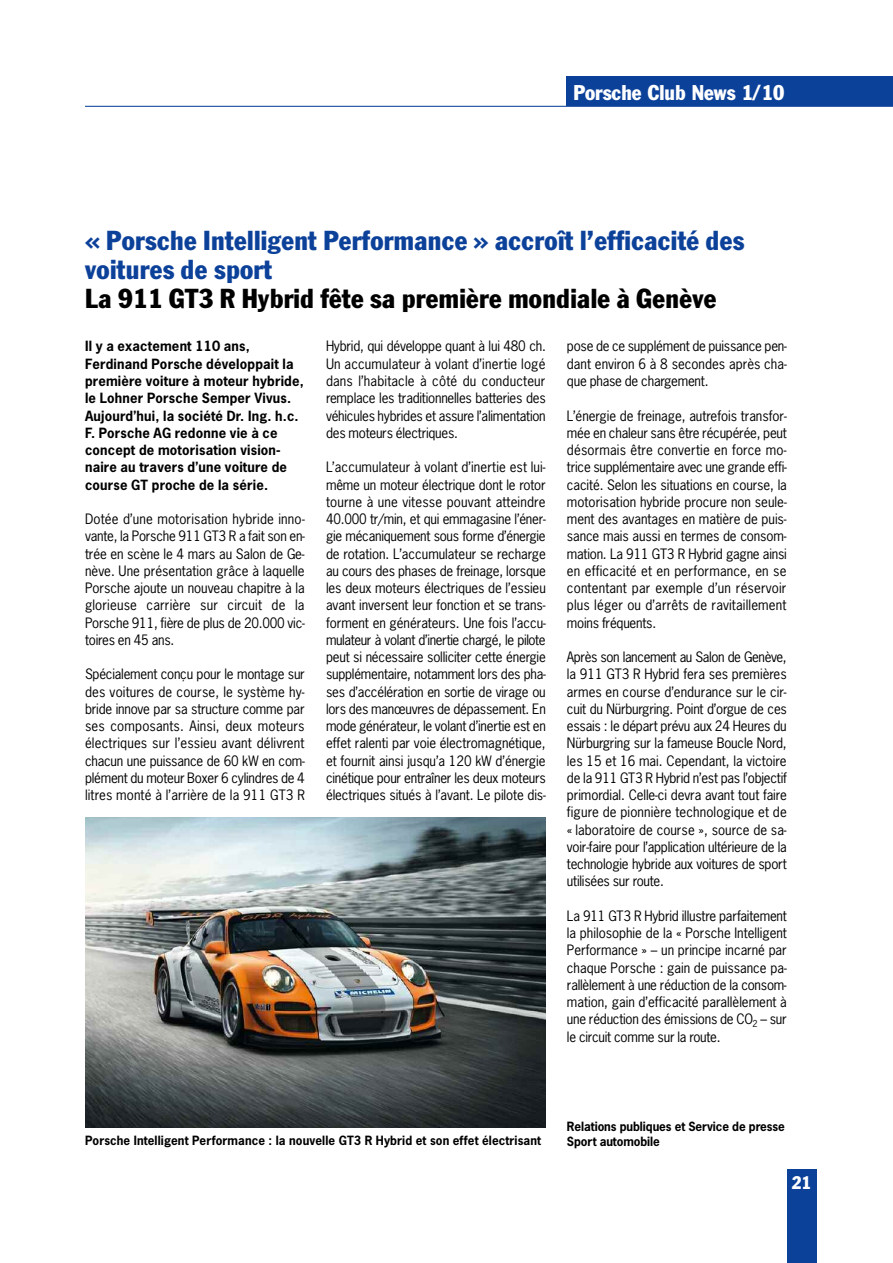
<style>
.page{position:relative;width:893px;height:1263px;background:#fff}
.page>*{position:absolute;margin:0;border:0;box-sizing:border-box;transform-origin:0 0}
.t1{font:condensed 27px/29.2px "Franklin Gothic";letter-spacing:.015em;color:#0c419a}
.t2{font:condensed 27px "Franklin Gothic";letter-spacing:.015em;color:#000}
.t3{font:condensed 21px "Franklin Gothic";color:#fff}
.t4{font:condensed 18px "Franklin Gothic";color:#fff}
.t5{font:13.5px/17.2px "News Gothic";letter-spacing:-.015em;color:#000;text-align:justify}
.t6{font:700 13.35px/17.2px "News Gothic";letter-spacing:.015em;color:#000}
.t7{font:700 12px/14.7px "News Gothic";letter-spacing:.01em;color:#000}
</style>
<div class="page">
<div style="left:567px;top:77px;width:326px;height:29px;background:#0c419a"></div>
<div style="left:787px;top:1169px;width:29px;height:94px;background:#0c419a"></div>
<hr style="left:85px;top:106px;width:808px;height:1px;background:#0c419a">
<img style="left:85px;top:817px;width:461px;height:311px">
<h2 class="t3" style="left:573px;top:85px;width:212px">Porsche Club News 1/10</h2>
<h1 class="t1" style="left:85px;top:228px;width:661px">« Porsche Intelligent Performance » accroît l’efficacité des voitures de sport</h1>
<h1 class="t2" style="left:85px;top:289px;width:633px">La 911 GT3 R Hybrid fête sa première mondiale à Genève</h1>
<p class="t6" style="left:85px;top:338px;width:220px">Il y a exactement 110 ans,<br>Ferdinand Porsche développait la première voiture à moteur hybride, le Lohner Porsche Semper Vivus.<br>Aujourd’hui, la société Dr. Ing. h.c.<br>F. Porsche AG redonne vie à ce concept de motorisation vision&shy;naire au travers d’une voiture de course GT proche de la série.</p>
<p class="t5" style="left:85px;top:511px;width:221px">Dotée d’une motorisation hybride inno&shy;vante, la Porsche 911 GT3 R a fait son en&shy;trée en scène le 4 mars au Salon de Ge&shy;nève. Une présentation grâce à laquelle Porsche ajoute un nouveau chapitre à la glorieuse carrière sur circuit de la Porsche 911, fière de plus de 20.000 vic&shy;toires en 45 ans.</p>
<p class="t5" style="left:85px;top:666px;width:221px">Spécialement conçu pour le montage sur des voitures de course, le système hy&shy;bride innove par sa structure comme par ses composants. Ainsi, deux moteurs électriques sur l’essieu avant délivrent chacun une puissance de 60 kW en com&shy;plément du moteur Boxer 6 cylindres de 4 litres monté à l’arrière de la 911 GT3 R</p>
<p class="t5" style="left:326px;top:338px;width:221px">Hybrid, qui développe quant à lui 480 ch.<br>Un accumulateur à volant d’inertie logé dans l’habitacle à côté du conducteur remplace les traditionnelles batteries des véhicules hybrides et assure l’alimentation des moteurs électriques.</p>
<p class="t5" style="left:326px;top:459px;width:221px">L’accumulateur à volant d’inertie est lui&shy;même un moteur électrique dont le rotor tourne à une vitesse pouvant atteindre 40.000 tr/min, et qui emmagasine l’éner&shy;gie mécaniquement sous forme d’énergie de rotation. L’accumulateur se recharge au cours des phases de freinage, lorsque les deux moteurs électriques de l’essieu avant inversent leur fonction et se trans&shy;forment en générateurs. Une fois l’accu&shy;mulateur à volant d’inertie chargé, le pilote peut si nécessaire solliciter cette énergie supplémentaire, notamment lors des pha&shy;ses d’accélération en sortie de virage ou lors des manœuvres de dépassement. En mode générateur, le volant d’inertie est en effet ralenti par voie électromagnétique, et fournit ainsi jusqu’a 120 kW d’énergie cinétique pour entraîner les deux moteurs électriques situés à l’avant. Le pilote dis-</p>
<p class="t5" style="left:567px;top:338px;width:221px">pose de ce supplément de puissance pen&shy;dant environ 6 à 8 secondes après cha&shy;que phase de chargement.</p>
<p class="t5" style="left:567px;top:407px;width:221px">L’énergie de freinage, autrefois transfor&shy;mée en chaleur sans être récupérée, peut désormais être convertie en force mo&shy;trice supplémentaire avec une grande effi&shy;cacité. Selon les situations en course, la motorisation hybride procure non seule&shy;ment des avantages en matière de puis&shy;sance mais aussi en termes de consom&shy;mation. La 911 GT3 R Hybrid gagne ainsi en efficacité et en performance, en se contentant par exemple d’un réservoir plus léger ou d’arrêts de ravitaillement moins fréquents.</p>
<p class="t5" style="left:567px;top:649px;width:221px">Après son lancement au Salon de Genève, la 911 GT3 R Hybrid fera ses premières armes en course d’endurance sur le cir&shy;cuit du Nürburgring. Point d’orgue de ces essais : le départ prévu aux 24 Heures du Nürburgring sur la fameuse Boucle Nord, les 15 et 16 mai. Cependant, la victoire de la 911 GT3 R Hybrid n’est pas l’objectif primordial. Celle-ci devra avant tout faire figure de pionnière technologique et de « laboratoire de course », source de sa&shy;voir-faire pour l’application ultérieure de la technologie hybride aux voitures de sport utilisées sur route.</p>
<p class="t5" style="left:567px;top:907px;width:221px">La 911 GT3 R Hybrid illustre parfaitement la philosophie de la « Porsche Intelligent Performance » – un principe incarné par chaque Porsche : gain de puissance pa&shy;rallèlement à une réduction de la consom&shy;mation, gain d’efficacité parallèlement à une réduction des émissions de CO<sub>2</sub> – sur le circuit comme sur la route.</p>
<p class="t7" style="left:85px;top:1134px;width:457px">Porsche Intelligent Performance : la nouvelle GT3 R Hybrid et son effet électrisant</p>
<p class="t7" style="left:567px;top:1120px;width:219px">Relations publiques et Service de presse<br>Sport automobile</p>
<h3 class="t4" style="left:792px;top:1176px;width:21px">21</h3>
</div>
